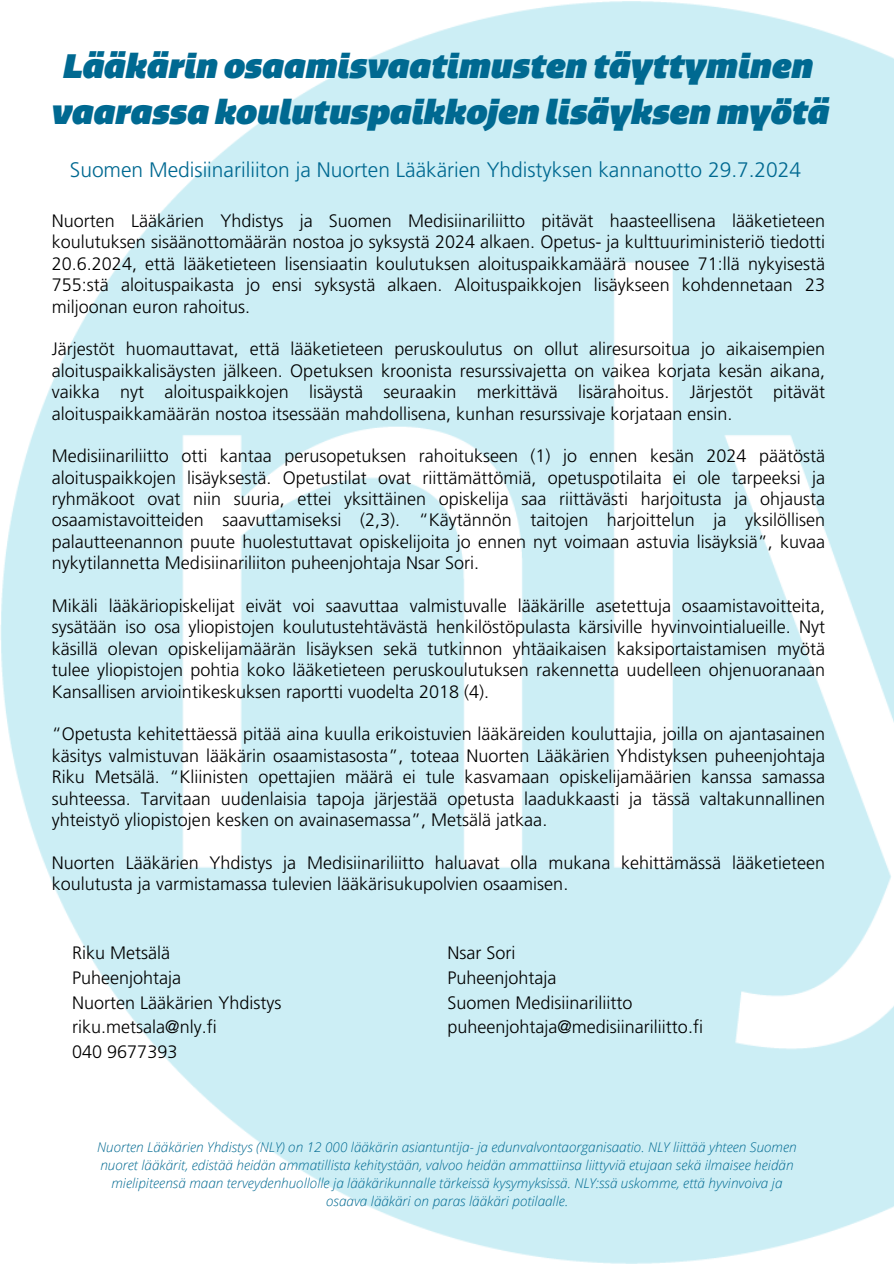
<style>
.page{position:relative;width:894px;height:1264px;background:#fff}
.page>*{position:absolute;margin:0;border:0;box-sizing:border-box;transform-origin:0 0}
.t1{font:italic 900 33px/46.2px "Quatro W03";color:#006991;text-align:center}
.t2{font:300 21px "Frutiger LT Pro";color:#006991}
.t3{font:300 18px/21.3px "Frutiger LT Pro";color:#000;text-align:justify}
.t4{font:italic 300 13.5px/18px "Open Sans";color:#006991;text-align:center}
</style>
<div class="page">
<img style="left:0;top:1px;width:893px;height:1261px">
<h3 class="t1" style="left:52px;top:43px;width:779px">Lääkärin osaamisvaatimusten täyttyminen vaarassa koulutuspaikkojen lisäyksen myötä</h3>
<h3 class="t2" style="left:70px;top:157px;width:732px">Suomen Medisiinariliiton ja Nuorten Lääkärien Yhdistyksen kannanotto 29.7.2024</h3>
<p class="t3" style="left:52px;top:210px;width:774px">Nuorten Lääkärien Yhdistys ja Suomen Medisiinariliitto pitävät haasteellisena lääketieteen koulutuksen sisäänottomäärän nostoa jo syksystä 2024 alkaen. Opetus- ja kulttuuriministeriö tiedotti 20.6.2024, että lääketieteen lisensiaatin koulutuksen aloituspaikkamäärä nousee 71:llä nykyisestä 755:stä aloituspaikasta jo ensi syksystä alkaen. Aloituspaikkojen lisäykseen kohdennetaan 23 miljoonan euron rahoitus.</p>
<h1 class="t3" style="left:52px;top:338px;width:774px">Järjestöt huomauttavat, että lääketieteen peruskoulutus on ollut aliresursoitua jo aikaisempien aloituspaikkalisäysten jälkeen. Opetuksen kroonista resurssivajetta on vaikea korjata kesän aikana, vaikka nyt aloituspaikkojen lisäystä seuraakin merkittävä lisärahoitus. Järjestöt pitävät aloituspaikkamäärän nostoa itsessään mahdollisena, kunhan resurssivaje korjataan ensin.</h1>
<p class="t3" style="left:52px;top:445px;width:774px">Medisiinariliitto otti kantaa perusopetuksen rahoitukseen (1) jo ennen kesän 2024 päätöstä aloituspaikkojen lisäyksestä. Opetustilat ovat riittämättömiä, opetuspotilaita ei ole tarpeeksi ja ryhmäkoot ovat niin suuria, ettei yksittäinen opiskelija saa riittävästi harjoitusta ja ohjausta osaamistavoitteiden saavuttamiseksi (2,3). “Käytännön taitojen harjoittelun ja yksilöllisen palautteenannon puute huolestuttavat opiskelijoita jo ennen nyt voimaan astuvia lisäyksiä”, kuvaa nykytilannetta Medisiinariliiton puheenjohtaja Nsar Sori.</p>
<h3 class="t3" style="left:52px;top:595px;width:774px">Mikäli lääkäriopiskelijat eivät voi saavuttaa valmistuvalle lääkärille asetettuja osaamistavoitteita, sysätään iso osa yliopistojen koulutustehtävästä henkilöstöpulasta kärsiville hyvinvointialueille. Nyt käsillä olevan opiskelijamäärän lisäyksen sekä tutkinnon yhtäaikaisen kaksiportaistamisen myötä tulee yliopistojen pohtia koko lääketieteen peruskoulutuksen rakennetta uudelleen ohjenuoranaan Kansallisen arviointikeskuksen raportti vuodelta 2018 (4).</h3>
<h3 class="t3" style="left:52px;top:723px;width:774px">“Opetusta kehitettäessä pitää aina kuulla erikoistuvien lääkäreiden kouluttajia, joilla on ajantasainen käsitys valmistuvan lääkärin osaamistasosta”, toteaa Nuorten Lääkärien Yhdistyksen puheenjohtaja Riku Metsälä. “Kliinisten opettajien määrä ei tule kasvamaan opiskelijamäärien kanssa samassa suhteessa. Tarvitaan uudenlaisia tapoja järjestää opetusta laadukkaasti ja tässä valtakunnallinen yhteistyö yliopistojen kesken on avainasemassa”, Metsälä jatkaa.</h3>
<h3 class="t3" style="left:52px;top:851px;width:774px">Nuorten Lääkärien Yhdistys ja Medisiinariliitto haluavat olla mukana kehittämässä lääketieteen koulutusta ja varmistamassa tulevien lääkärisukupolvien osaamisen.</h3>
<h3 class="t3" style="left:72px;top:940px;width:211px;line-height:24.8px;text-align:left">Riku Metsälä<br>Puheenjohtaja<br>Nuorten Lääkärien Yhdistys riku.metsala@nly.fi<br>040 9677393</h3>
<h3 class="t3" style="left:447px;top:940px;width:257px;line-height:24.8px;text-align:left">Nsar Sori<br>Puheenjohtaja<br>Suomen Medisiinariliitto puheenjohtaja@medisiinariliitto.fi</h3>
<h3 class="t4" style="left:97px;top:1137px;width:701px">Nuorten Lääkärien Yhdistys (NLY) on 12 000 lääkärin asiantuntija- ja edunvalvontaorganisaatio. NLY liittää yhteen Suomen nuoret lääkärit, edistää heidän ammatillista kehitystään, valvoo heidän ammattiinsa liittyviä etujaan sekä ilmaisee heidän mielipiteensä maan terveydenhuollolle ja lääkärikunnalle tärkeissä kysymyksissä. NLY:ssä uskomme, että hyvinvoiva ja osaava lääkäri on paras lääkäri potilaalle.</h3>
</div>
